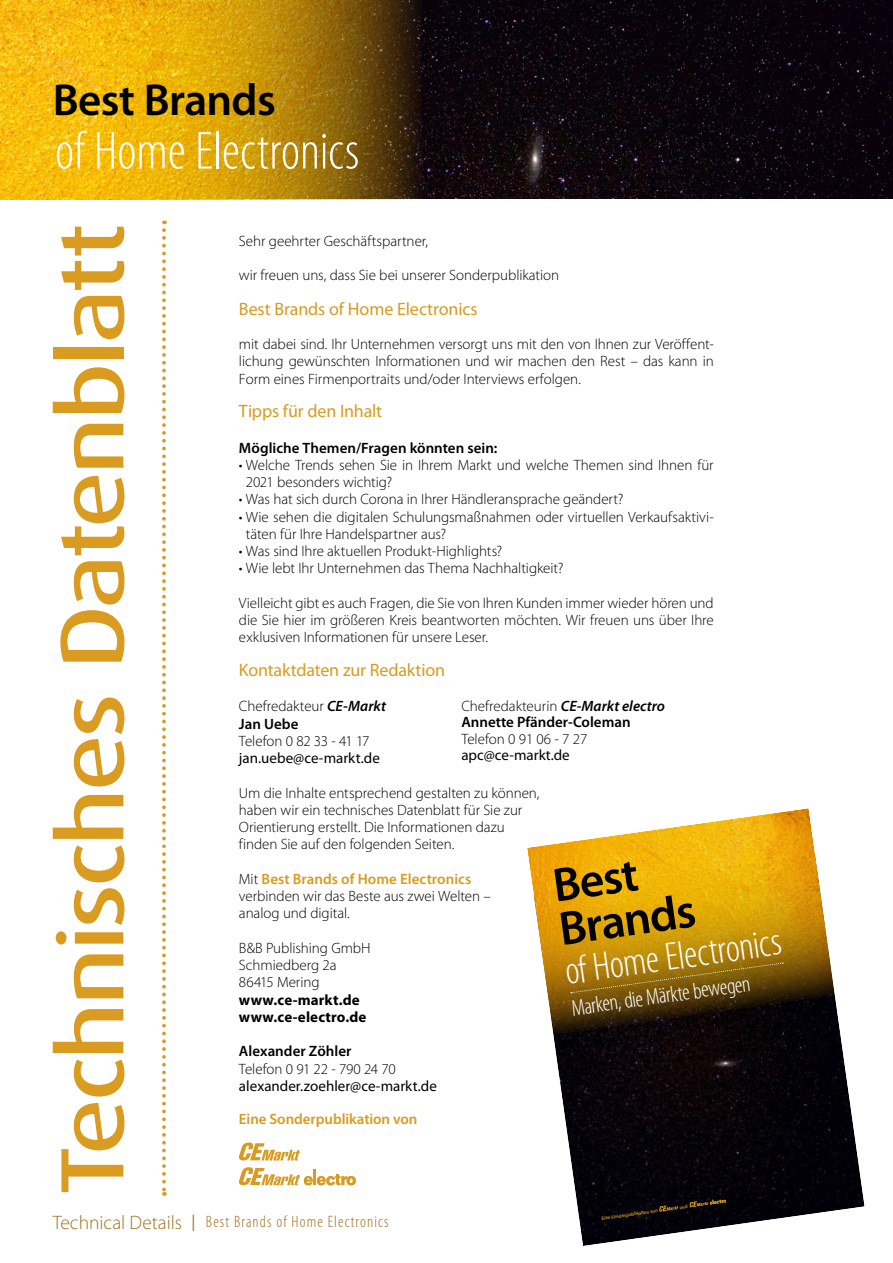
<style>
.page{position:relative;width:893px;height:1263px;background:#fff}
.page>*{position:absolute;margin:0;border:0;box-sizing:border-box;transform-origin:0 0}
.t1{font:500 expanded 90px "Dax Pro";letter-spacing:-.025em;color:#d99b20}
.t2{font:300 condensed 54px "Myriad Pro";color:#fff}
.t3{font:600 47.7px/44px "Myriad Pro";color:#000}
.t4{font:600 45px "Myriad Pro";letter-spacing:-.015em;color:#000}
.t5{font:300 condensed 39.6px "Myriad Pro";color:#fff}
.t6{font:300 condensed 22.95px "Myriad Pro";color:#fff}
.t7{font:18px "Myriad Pro";letter-spacing:-.01em;color:#d99b20}
.t8{font:300 condensed 16.5px "Myriad Pro";letter-spacing:.07em;color:#a36f1d}
.t9{font:300 15px/17.2px "Myriad Pro";letter-spacing:-.005em;color:#000}
.t10{font:600 15px/16.5px "Myriad Pro";color:#000}
.t11{font:15px "Myriad Pro";color:#000}
.t12{font:700 15px/17.2px "Myriad Pro";letter-spacing:.01em;color:#000}
.t13{font:600 15px "Myriad Pro";letter-spacing:-.005em;color:#d99b1f}
.t14{font:600 4.8px "Myriad Pro";color:#d89a1b}
.s1{font-weight:600;font-style:italic}
.s2{font-weight:600}
.s3{font-weight:600;color:#d99b20}
.s4{font-weight:300}
.s5{font-style:italic}
.s6{font-stretch:normal;font-size:19.5px}
.s7{font-weight:400;font-stretch:normal}
</style>
<div class="page">
<svg style="left:162px;top:230px;width:4px;height:966px"></svg>
<img style="left:422px;top:0;width:471px;height:198px">
<img style="left:0;top:0;width:422px;height:200px">
<svg style="left:239px;top:1142px;width:61px;height:19px"></svg>
<svg style="left:239px;top:1167px;width:117px;height:18px"></svg>
<img style="left:553px;top:997px;width:312px;height:249px">
<img style="left:527px;top:808px;width:308px;height:227px">
<svg style="left:571px;top:962px;width:212px;height:31px;background:#8b650c"></svg>
<svg style="left:659px;top:1199px;width:67px;height:13px"></svg>
<h3 class="t4" style="left:53px;top:71px;width:225px">Best Brands</h3>
<h2 class="t2" style="left:55px;top:119px;width:306px">of Home Electronics</h2>
<h1 class="t1" style="left:35px;top:1195px;width:973px;rotate:-90deg">Technisches Datenblatt</h1>
<p class="t9" style="left:239px;top:232px;width:191px">Sehr geehrter Geschäftspartner,</p>
<p class="t9" style="left:239px;top:266px;width:322px">wir freuen uns, dass Sie bei unserer Sonderpublikation</p>
<p class="t7" style="left:239px;top:297px;width:240px">Best Brands of Home Electronics</p>
<p class="t9" style="left:239px;top:335px;width:476px;text-align:justify">mit dabei sind. Ihr Unternehmen versorgt uns mit den von Ihnen zur Veröffent&shy;lichung gewünschten Informationen und wir machen den Rest – das kann in Form eines Firmenportraits und/oder Interviews erfolgen.</p>
<p class="t7" style="left:239px;top:400px;width:145px">Tipps für den Inhalt</p>
<p class="t10" style="left:239px;top:439px;width:260px">Mögliche Themen/Fragen könnten sein:</p>
<p class="t9" style="left:246px;top:456px;width:469px;text-indent:-7px">• Welche Trends sehen Sie in Ihrem Markt und welche Themen sind Ihnen für<br>2021 besonders wichtig?</p>
<p class="t9" style="left:239px;top:491px;width:386px">• Was hat sich durch Corona in Ihrer Händleransprache geändert?</p>
<p class="t9" style="left:246px;top:508px;width:469px;text-indent:-7px">• Wie sehen die digitalen Schulungsmaßnahmen oder virtuellen Verkaufsaktivi&shy;täten für Ihre Handelspartner aus?</p>
<p class="t9" style="left:239px;top:542px;width:265px">• Was sind Ihre aktuellen Produkt-Highlights?</p>
<p class="t9" style="left:239px;top:560px;width:326px">• Wie lebt Ihr Unternehmen das Thema Nachhaltigkeit?</p>
<p class="t9" style="left:239px;top:594px;width:476px;text-align:justify">Vielleicht gibt es auch Fragen, die Sie von Ihren Kunden immer wieder hören und die Sie hier im größeren Kreis beantworten möchten. Wir freuen uns über Ihre exklusiven Informationen für unsere Leser.</p>
<p class="t7" style="left:239px;top:659px;width:208px">Kontaktdaten zur Redaktion</p>
<p class="t9" style="left:239px;top:698px;width:149px">Chefredakteur <span class="s1">CE-Markt<br></span><span class="s2">Jan Uebe</span></p>
<p class="t9" style="left:239px;top:732px;width:132px">Telefon 0 82 33 - 41 17</p>
<p class="t11" style="left:239px;top:749px;width:142px">jan.uebe@ce-markt.de</p>
<p class="t9" style="left:239px;top:784px;width:302px">Um die Inhalte entsprechend gestalten zu können, haben wir ein technisches Datenblatt für Sie zur Orientierung erstellt. Die Informationen dazu finden Sie auf den folgenden Seiten.</p>
<p class="t9" style="left:239px;top:870px;width:253px">Mit <span class="s3">Best Brands of Home Electronics </span>verbinden wir das Beste aus zwei Welten – analog und digital.</p>
<p class="t9" style="left:239px;top:939px;width:133px">B&amp;B Publishing GmbH<br>Schmiedberg 2a<br>86415 Mering</p>
<p class="t12" style="left:239px;top:990px;width:129px">www.ce-markt.de www.ce-electro.de</p>
<p class="t10" style="left:239px;top:1043px;width:114px">Alexander Zöhler</p>
<p class="t9" style="left:239px;top:1060px;width:158px">Telefon 0 91 22 - 790 24 70</p>
<p class="t11" style="left:239px;top:1077px;width:199px">alexander.zoehler@ce-markt.de</p>
<p class="t10" style="left:461px;top:697px;width:205px"><span class="s4">Chefredakteurin</span> <span class="s5">CE-Markt electro<br></span>Annette Pfänder-Coleman</p>
<p class="t9" style="left:461px;top:730px;width:128px">Telefon 0 91 06 - 7 27</p>
<p class="t11" style="left:461px;top:746px;width:110px">apc@ce-markt.de</p>
<h3 class="t3" style="left:550px;top:863px;width:139px;rotate:-8deg">Best<br>Brands</h3>
<h3 class="t5" style="left:562px;top:948px;width:220px;rotate:-8deg">of Home Electronics</h3>
<h3 class="t6" style="left:570px;top:995px;width:182px;rotate:-8deg">Marken, die Märkte bewegen</h3>
<p class="t13" style="left:239px;top:1109px;width:180px">Eine Sonderpublikation von</p>
<p class="t8" style="left:53px;top:1212px;width:337px"><span class="s6">Technical Details</span> <span class="s7">|</span> Best Brands of Home Electronics</p>
<p class="t14" style="left:601px;top:1215px;width:58px;rotate:-8deg">Eine Sonderpublikation von</p>
</div>
